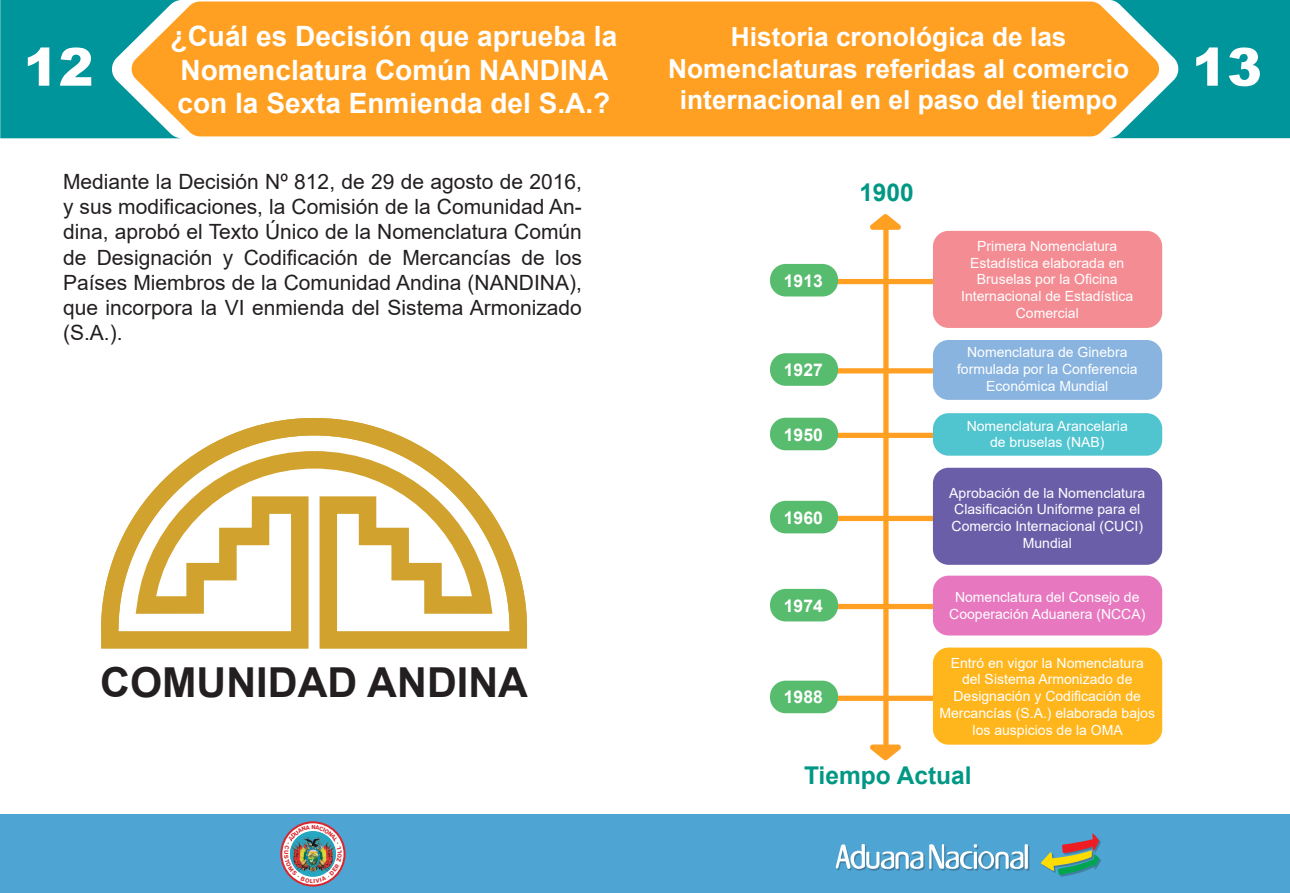
<style>
.page{position:relative;width:1290px;height:893px;background:#fff}
.page>*{position:absolute;margin:0;border:0;box-sizing:border-box;transform-origin:0 0}
.t1{font:900 52.5px "Arial";color:#fff}
.t2{font:700 41.3px "Arial";color:#231f20}
.t3{font:700 28px "Arial";color:#fff}
.t4{font:700 26.25px/31.5px "Arial";color:#fff;text-align:center}
.t5{font:700 24.5px "Arial";color:#009884}
.t6{font:21px/25.2px "Arial";color:#231f20;text-align:justify}
.t7{font:700 17.5px "Arial";color:#fff}
.t8{font:14px "Arial";color:#fff}
</style>
<div class="page">
<div style="left:0;top:814px;width:1290px;height:79px;background:#4ea4d3"></div>
<div style="left:837px;top:835px;width:264px;height:42px;background:#231f20;opacity:.28"></div>
<svg style="left:1024px;top:844px;width:4px;height:25px"></svg>
<svg style="left:835px;top:844px;width:88px;height:25px"></svg>
<svg style="left:929px;top:844px;width:94px;height:25px"></svg>
<svg style="left:1041px;top:833px;width:58px;height:42px"></svg>
<div style="left:0;top:0;width:123px;height:138px;background:#00949b"></div>
<div style="left:1167px;top:0;width:123px;height:138px;background:#00949b"></div>
<svg style="left:123px;top:0;width:1044px;height:139px;background:#f4a433"></svg>
<svg style="left:101px;top:418px;width:427px;height:231px"></svg>
<div style="left:883px;top:226px;width:5px;height:532px;background:#ffa022"></div>
<svg style="left:870px;top:744px;width:31px;height:16px"></svg>
<svg style="left:870px;top:214px;width:31px;height:16px"></svg>
<div style="left:833px;top:279px;width:105px;height:5px;background:#ffa022"></div>
<div style="left:933px;top:231px;width:229px;height:97px;background:#f48c93;border-radius:16px"></div>
<div style="left:770px;top:264px;width:68px;height:32px;background:#58bc6e;border-radius:16px"></div>
<div style="left:833px;top:368px;width:105px;height:5px;background:#ffa022"></div>
<div style="left:933px;top:340px;width:229px;height:60px;background:#89b4e0;border-radius:16px"></div>
<div style="left:770px;top:353px;width:68px;height:33px;background:#58bc6e;border-radius:16px"></div>
<div style="left:833px;top:433px;width:105px;height:5px;background:#ffa022"></div>
<div style="left:933px;top:413px;width:229px;height:43px;background:#50c4cf;border-radius:16px"></div>
<div style="left:770px;top:418px;width:68px;height:32px;background:#58bc6e;border-radius:16px"></div>
<div style="left:833px;top:516px;width:105px;height:5px;background:#ffa022"></div>
<div style="left:933px;top:468px;width:229px;height:97px;background:#6a5ea9;border-radius:16px"></div>
<div style="left:770px;top:501px;width:68px;height:32px;background:#58bc6e;border-radius:16px"></div>
<div style="left:833px;top:604px;width:105px;height:5px;background:#ffa022"></div>
<div style="left:933px;top:576px;width:229px;height:59px;background:#e777bf;border-radius:16px"></div>
<div style="left:770px;top:589px;width:68px;height:32px;background:#58bc6e;border-radius:16px"></div>
<div style="left:833px;top:696px;width:105px;height:5px;background:#ffa022"></div>
<div style="left:933px;top:648px;width:229px;height:97px;background:#ffb61c;border-radius:16px"></div>
<div style="left:770px;top:681px;width:68px;height:32px;background:#58bc6e;border-radius:16px"></div>
<img style="left:280px;top:821px;width:66px;height:65px">
<p class="t3" style="left:171px;top:17px;width:448px">¿Cuál es Decisión que aprueba la</p>
<p class="t3" style="left:180px;top:50px;width:429px">Nomenclatura Común NANDINA</p>
<p class="t3" style="left:178px;top:84px;width:434px">con la Sexta Enmienda del S.A.?</p>
<p class="t4" style="left:731px;top:21px;width:337px">Historia cronológica de las</p>
<p class="t4" style="left:668px;top:53px;width:463px">Nomenclaturas referidas al comercio internacional en el paso del tiempo</p>
<p class="t1" style="left:24px;top:29px;width:72px">12</p>
<p class="t1" style="left:1192px;top:29px;width:72px">13</p>
<p class="t6" style="left:63px;top:169px;width:520px">Mediante la Decisión Nº 812, de 29 de agosto de 2016, y sus modificaciones, la Comisión de la Comunidad An&shy;dina, aprobó el Texto Único de la Nomenclatura Común de Designación y Codificación de Mercancías de los Países Miembros de la Comunidad Andina (NANDINA), que incorpora la VI enmienda del Sistema Armonizado (S.A.).</p>
<h2 class="t2" style="left:100px;top:653px;width:429px">COMUNIDAD ANDINA</h2>
<p class="t7" style="left:784px;top:268px;width:40px">1913</p>
<p class="t7" style="left:784px;top:358px;width:40px">1927</p>
<p class="t7" style="left:784px;top:422px;width:40px">1950</p>
<p class="t7" style="left:784px;top:505px;width:40px">1960</p>
<p class="t7" style="left:784px;top:593px;width:40px">1974</p>
<p class="t7" style="left:784px;top:685px;width:40px">1988</p>
<p class="t5" style="left:859px;top:176px;width:56px">1900</p>
<p class="t8" style="left:977px;top:236px;width:142px">Primera Nomenclatura</p>
<p class="t8" style="left:970px;top:253px;width:156px">Estadística elaborada en</p>
<p class="t8" style="left:977px;top:270px;width:142px">Bruselas por la Oficina</p>
<p class="t8" style="left:961px;top:287px;width:173px">Internacional de Estadística</p>
<p class="t8" style="left:1016px;top:303px;width:64px">Comercial</p>
<p class="t8" style="left:967px;top:343px;width:162px">Nomenclatura de Ginebra</p>
<p class="t8" style="left:957px;top:360px;width:182px">formulada por la Conferencia</p>
<p class="t8" style="left:986px;top:376px;width:124px">Económica Mundial</p>
<p class="t8" style="left:967px;top:416px;width:163px">Nomenclatura Arancelaria</p>
<p class="t8" style="left:990px;top:433px;width:116px">de bruselas (NAB)</p>
<p class="t8" style="left:949px;top:483px;width:198px">Aprobación de la Nomenclatura</p>
<p class="t8" style="left:954px;top:500px;width:187px">Clasificación Uniforme para el</p>
<p class="t8" style="left:951px;top:517px;width:193px">Comercio Internacional (CUCI)</p>
<p class="t8" style="left:1023px;top:533px;width:51px">Mundial</p>
<p class="t8" style="left:955px;top:587px;width:186px">Nomenclatura del Consejo de</p>
<p class="t8" style="left:949px;top:604px;width:198px">Cooperación Aduanera (NCCA)</p>
<p class="t8" style="left:951px;top:653px;width:194px">Entró en vigor la Nomenclatura</p>
<p class="t8" style="left:962px;top:670px;width:172px">del Sistema Armonizado de</p>
<p class="t8" style="left:953px;top:687px;width:189px">Designación y Codificación de</p>
<p class="t8" style="left:939px;top:703px;width:217px">Mercancías (S.A.) elaborada bajos</p>
<p class="t8" style="left:972px;top:720px;width:152px">los auspicios de la OMA</p>
<p class="t5" style="left:804px;top:758px;width:169px">Tiempo Actual</p>
</div>
